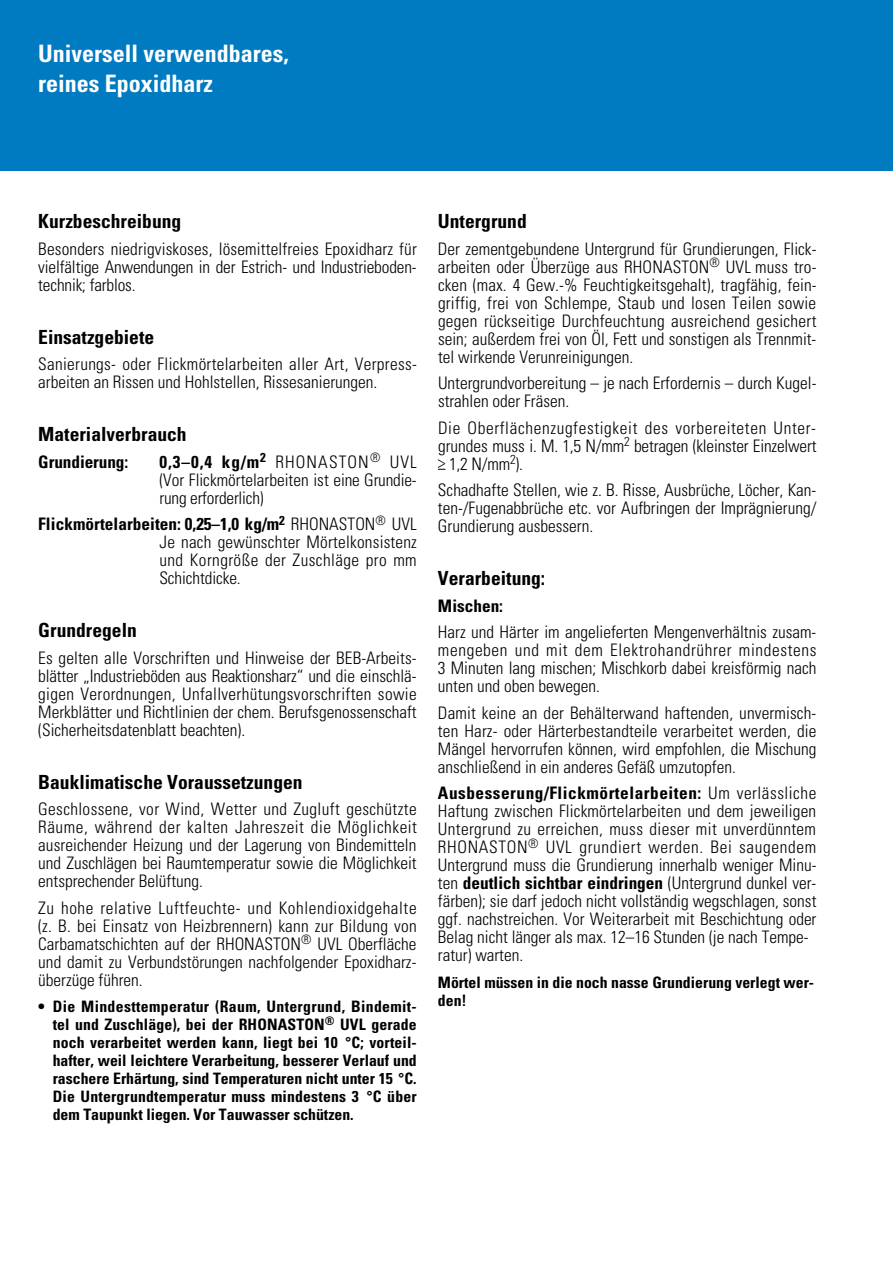
<style>
.page{position:relative;width:893px;height:1263px;background:#fff}
.page>*{position:absolute;margin:0;border:0;box-sizing:border-box;transform-origin:0 0}
.t1{font:700 condensed 24px/30px "Univers LT";color:#fff}
.t2{font:700 condensed 19.5px "Univers LT";color:#000}
.t3{font:300 condensed 17.25px/18px "Univers LT";color:#000;text-align:justify}
.t4{font:300 condensed 17.25px/18px "Univers LT";letter-spacing:.02em;color:#000}
.t5{font:700 condensed 17.25px "Univers LT";letter-spacing:-.005em;color:#000}
.t6{font:700 condensed 15.75px/18px "Univers LT";color:#000;text-align:justify}
.s1{font-weight:700}
</style>
<div class="page">
<div style="left:0;top:0;width:893px;height:170px;background:#007bc2"></div>
<h1 class="t1" style="left:38px;top:38px;width:252px">Universell verwendbares, reines Epoxidharz</h1>
<p class="t2" style="left:38px;top:209px;width:144px">Kurzbeschreibung</p>
<p class="t3" style="left:38px;top:240px;width:380px">Besonders niedrigviskoses, lösemittelfreies Epoxidharz für vielfältige Anwendungen in der Estrich- und Industrieboden&shy;technik; farblos.</p>
<p class="t2" style="left:38px;top:325px;width:117px">Einsatzgebiete</p>
<p class="t4" style="left:38px;top:355px;width:380px">Sanierungs- oder Flickmörtelarbeiten aller Art, Verpress&shy;arbeiten an Rissen und Hohlstellen, Rissesanierungen.</p>
<p class="t2" style="left:38px;top:422px;width:150px">Materialverbrauch</p>
<p class="t5" style="left:38px;top:451px;width:92px">Grundierung:</p>
<p class="t3" style="left:159px;top:453px;width:259px"><span class="s1">0,3–0,4 kg/m</span><sup>2</sup> RHONASTON<sup>®</sup> UVL (Vor Flickmörtelarbeiten ist eine Grundie&shy;rung erforderlich)</p>
<p class="t3" style="left:159px;top:515px;width:259px;text-indent:-121px"><span class="s1">Flickmörtelarbeiten: 0,25–1,0 kg/m</span><sup>2</sup> RHONASTON<sup>®</sup> UVL Je nach gewünschter Mörtelkonsistenz und Korngröße der Zuschläge pro mm Schichtdicke.</p>
<p class="t2" style="left:38px;top:618px;width:100px">Grundregeln</p>
<p class="t3" style="left:38px;top:649px;width:380px">Es gelten alle Vorschriften und Hinweise der BEB-Arbeits&shy;blätter „Industrieböden aus Reaktionsharz“ und die einschlä&shy;gigen Verordnungen, Unfallverhütungsvorschriften sowie Merkblätter und Richtlinien der chem. Berufsgenossenschaft (Sicherheitsdatenblatt beachten).</p>
<p class="t2" style="left:38px;top:770px;width:266px">Bauklimatische Voraussetzungen</p>
<p class="t3" style="left:38px;top:800px;width:380px">Geschlossene, vor Wind, Wetter und Zugluft geschützte Räume, während der kalten Jahreszeit die Möglichkeit ausreichender Heizung und der Lagerung von Bindemitteln und Zuschlägen bei Raumtemperatur sowie die Möglichkeit entsprechender Belüftung.</p>
<p class="t3" style="left:38px;top:899px;width:380px">Zu hohe relative Luftfeuchte- und Kohlendioxidgehalte (z. B. bei Einsatz von Heizbrennern) kann zur Bildung von Carbamatschichten auf der RHONASTON<sup>®</sup> UVL Oberfläche und damit zu Verbundstörungen nachfolgender Epoxidharz&shy;überzüge führen.</p>
<p class="t6" style="left:53px;top:997px;width:366px;text-indent:-14px">• Die Mindesttemperatur (Raum, Untergrund, Bindemit&shy;tel und Zuschläge), bei der RHONASTON<sup>®</sup> UVL gerade noch verarbeitet werden kann, liegt bei 10 °C; vorteil&shy;hafter, weil leichtere Verarbeitung, besserer Verlauf und raschere Erhärtung, sind Temperaturen nicht unter 15 °C.<br>Die Untergrundtemperatur muss mindestens 3 °C über dem Taupunkt liegen. Vor Tauwasser schützen.</p>
<p class="t2" style="left:438px;top:209px;width:90px">Untergrund</p>
<p class="t3" style="left:438px;top:240px;width:380px">Der zementgebundene Untergrund für Grundierungen, Flick&shy;arbeiten oder Überzüge aus RHONASTON<sup>®</sup> UVL muss tro&shy;cken (max. 4 Gew.-% Feuchtigkeitsgehalt), tragfähig, fein&shy;griffig, frei von Schlempe, Staub und losen Teilen sowie gegen rückseitige Durchfeuchtung ausreichend gesichert sein; außerdem frei von Öl, Fett und sonstigen als Trennmit&shy;tel wirkende Verunreinigungen.</p>
<p class="t3" style="left:438px;top:374px;width:380px">Untergrundvorbereitung – je nach Erfordernis – durch Kugel&shy;strahlen oder Fräsen.</p>
<p class="t3" style="left:438px;top:418px;width:380px">Die Oberflächenzugfestigkeit des vorbereiteten Unter&shy;grundes muss i. M. 1,5 N/mm<sup>2</sup> betragen (kleinster Einzelwert &gt; 1,2 N/mm<sup>2</sup>).</p>
<p class="t3" style="left:438px;top:481px;width:380px">Schadhafte Stellen, wie z. B. Risse, Ausbrüche, Löcher, Kan&shy;ten-/Fugenabbrüche etc. vor Aufbringen der Imprägnierung/ Grundierung ausbessern.</p>
<p class="t2" style="left:438px;top:566px;width:109px">Verarbeitung:</p>
<p class="t5" style="left:438px;top:595px;width:67px">Mischen:</p>
<p class="t3" style="left:438px;top:623px;width:380px">Harz und Härter im angelieferten Mengenverhältnis zusam&shy;mengeben und mit dem Elektrohandrührer mindestens 3 Minuten lang mischen; Mischkorb dabei kreisförmig nach unten und oben bewegen.</p>
<p class="t3" style="left:438px;top:704px;width:380px">Damit keine an der Behälterwand haftenden, unvermisch&shy;ten Harz- oder Härterbestandteile verarbeitet werden, die Mängel hervorrufen können, wird empfohlen, die Mischung anschließend in ein anderes Gefäß umzutopfen.</p>
<p class="t3" style="left:438px;top:784px;width:380px;text-align:left"><span class="s1">Ausbesserung/Flickmörtelarbeiten:</span> Um verlässliche Haftung zwischen Flickmörtelarbeiten und dem jeweiligen Untergrund zu erreichen, muss dieser mit unverdünntem RHONASTON<sup>®</sup> UVL grundiert werden. Bei saugendem Untergrund muss die Grundierung innerhalb weniger Minu&shy;ten <span class="s1">deutlich sichtbar eindringen</span> (Untergrund dunkel ver&shy;färben); sie darf jedoch nicht vollständig wegschlagen, sonst ggf. nachstreichen. Vor Weiterarbeit mit Beschichtung oder Belag nicht länger als max. 12–16 Stunden (je nach Tempe&shy;ratur) warten.</p>
<p class="t6" style="left:438px;top:973px;width:378px">Mörtel müssen in die noch nasse Grundierung verlegt wer&shy;den!</p>
</div>
